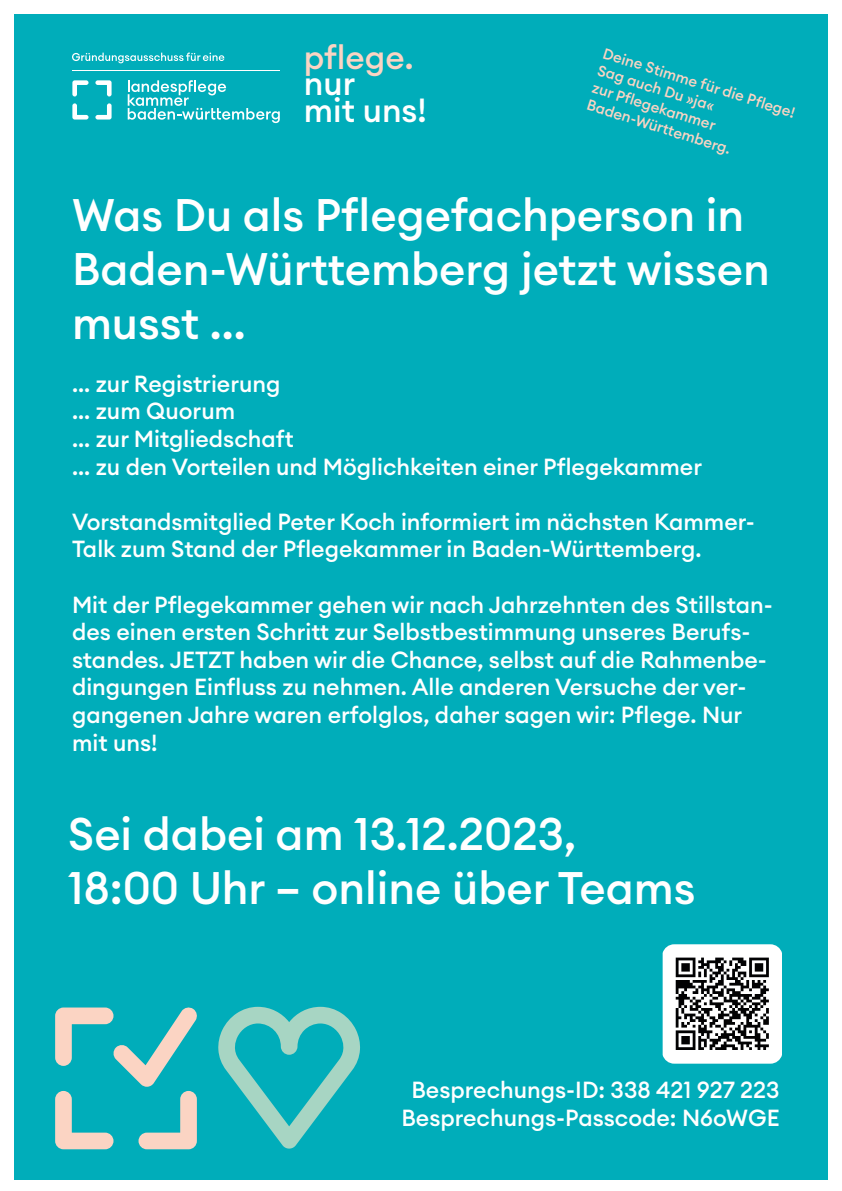
<style>
.page{position:relative;width:842px;height:1191px;background:#fff}
.page>*{position:absolute;margin:0;border:0;box-sizing:border-box;transform-origin:0 0}
.t1{font:500 45px/54px "Euclid Circular A";color:#fff}
.t2{font:500 33px "Euclid Circular A";color:#fff}
.t3{font:500 33px "Euclid Circular A";color:#fbd4c3}
.t4{font:500 23px/27.6px "Euclid Circular A";color:#fff}
.t5{font:500 15px "Euclid Circular A";color:#fbd4c3}
</style>
<div class="page">
<div style="left:14px;top:15px;width:813px;height:1165px;background:#00adba"></div>
<svg style="left:55px;top:1007px;width:142px;height:142px"></svg>
<svg style="left:218px;top:1006px;width:142px;height:143px"></svg>
<img style="left:663px;top:944px;width:119px;height:119px">
<svg style="left:72px;top:53px;width:152px;height:10px"></svg>
<svg style="left:72px;top:80px;width:17px;height:16px"></svg>
<svg style="left:95px;top:80px;width:17px;height:16px"></svg>
<svg style="left:95px;top:103px;width:17px;height:17px"></svg>
<svg style="left:72px;top:103px;width:17px;height:17px"></svg>
<svg style="left:128px;top:80px;width:152px;height:43px"></svg>
<hr style="left:72px;top:70px;width:208px;height:1px;background:#fff">
<p class="t3" style="left:304px;top:36px;width:111px">pflege.</p>
<p class="t2" style="left:304px;top:62px;width:53px">nur</p>
<p class="t2" style="left:304px;top:89px;width:124px">mit uns!</p>
<p class="t5" style="left:606px;top:44px;width:202px;rotate:17deg">Deine Stimme für die Pfl ege!</p>
<p class="t5" style="left:601px;top:61px;width:123px;rotate:17deg">Sag auch Du »ja«</p>
<p class="t5" style="left:595px;top:78px;width:130px;rotate:17deg">zur Pfl egekammer</p>
<p class="t5" style="left:590px;top:95px;width:151px;rotate:17deg">Baden-Württ emberg.</p>
<p class="t1" style="left:72px;top:188px;width:699px">Was Du als Pflegefachperson in<br>Baden-Württemberg jetzt wissen musst ...</p>
<p class="t4" style="left:72px;top:370px;width:210px">... zur Registrierung</p>
<p class="t4" style="left:72px;top:397px;width:165px">... zum Quorum</p>
<p class="t4" style="left:72px;top:425px;width:223px">... zur Mitgliedschaft</p>
<p class="t4" style="left:72px;top:452px;width:632px">... zu den Vorteilen und Möglichkeiten einer Pflegekammer</p>
<p class="t4" style="left:72px;top:508px;width:684px">Vorstandsmitglied Peter Koch informiert im nächsten Kammer-<br>Talk zum Stand der Pflegekammer in Baden-Württemberg.</p>
<p class="t4" style="left:72px;top:590px;width:702px">Mit der Pflegekammer gehen wir nach Jahrzehnten des Stillstan&shy;des einen ersten Schritt zur Selbstbestimmung unseres Berufs&shy;standes. JETZT haben wir die Chance, selbst auf die Rahmenbe&shy;dingungen Einfluss zu nehmen. Alle anderen Versuche der ver&shy;gangenen Jahre waren erfolglos, daher sagen wir: Pflege. Nur mit uns!</p>
<p class="t1" style="left:68px;top:806px;width:509px">Sei dabei am 13.12.2023,</p>
<p class="t1" style="left:68px;top:860px;width:629px">18:00 Uhr – online über Teams</p>
<p class="t4" style="left:411px;top:1076px;width:370px">Besprechungs-ID: 338 421 927 223</p>
<p class="t4" style="left:401px;top:1103px;width:380px">Besprechungs-Passcode: N6oWGE</p>
</div>
